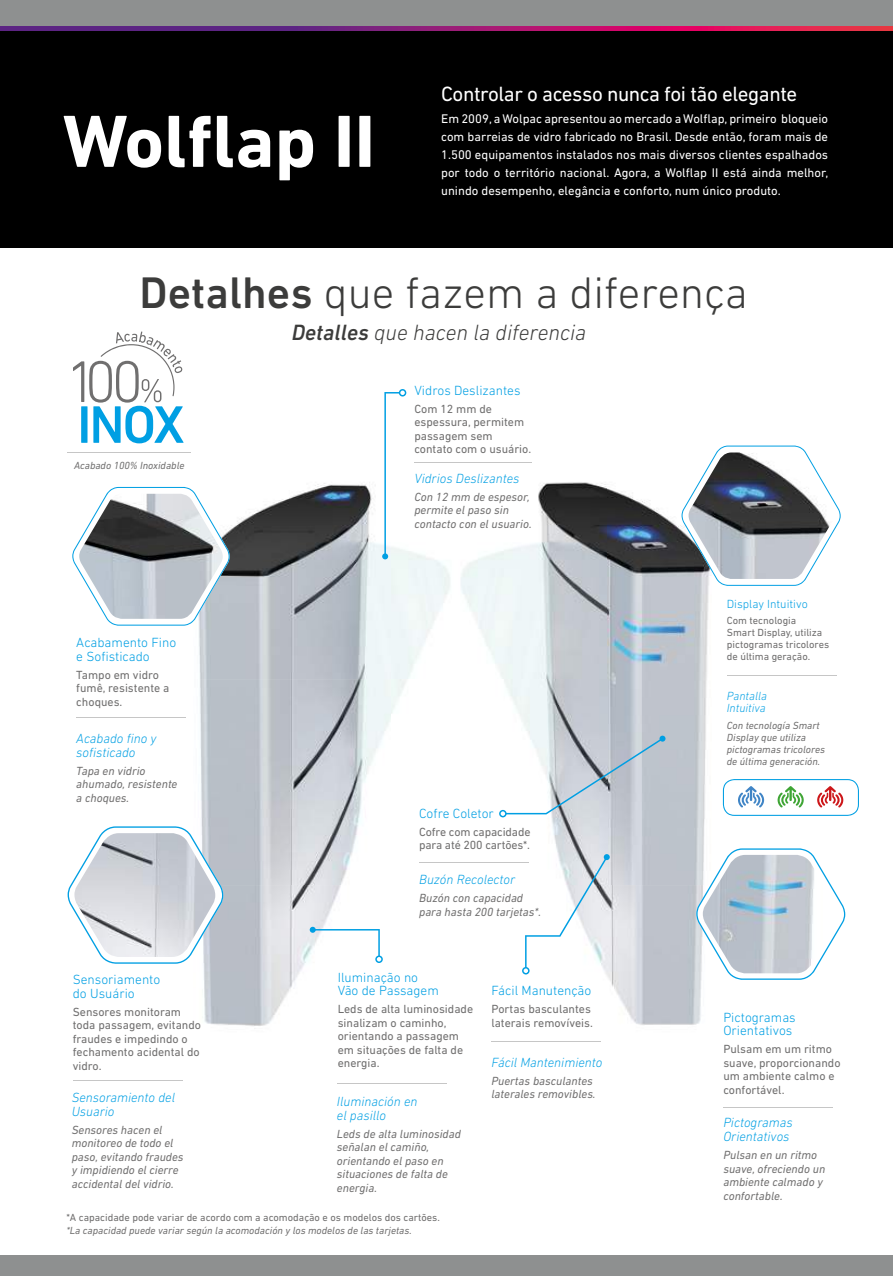
<style>
.page{position:relative;width:893px;height:1276px;background:#fff}
.page>*{position:absolute;margin:0;border:0;box-sizing:border-box;transform-origin:0 0}
.t1{font:700 75px "DIN Next LT Pro";color:#fff}
.t2{font:300 45px "DIN Next LT Pro";color:#3c3c3b}
.t3{font:italic 300 22.5px "DIN Next LT Pro";color:#3c3c3b}
.t4{font:21px "DIN Next LT Pro";letter-spacing:-.02em;color:#fff}
.t5{font:italic 300 13.5px/13.5px "DIN Next LT Pro";color:#009fe3}
.t6{font:300 13.5px/13.5px "DIN Next LT Pro";color:#009fe3}
.t7{font:12.75px/18px "DIN Next LT Pro";color:#fff;text-align:justify}
.t8{font:italic 12px/13.5px "DIN Next LT Pro";color:#706f6f}
.t9{font:12px/13.5px "DIN Next LT Pro";color:#706f6f}
.t10{font:italic 300 12px/12.5px "DIN Next LT Pro";color:#009fe3}
.t11{font:300 12px "DIN Next LT Pro";color:#009fe3}
.t12{font:italic 10.5px/12px "DIN Next LT Pro";color:#706f6f}
.t13{font:10.5px/12px "DIN Next LT Pro";color:#706f6f}
.s1{font-weight:500}
</style>
<div class="page">
<img style="left:177px;top:482px;width:532px;height:544px">
<div style="left:0;top:29px;width:893px;height:219px;background:#000"></div>
<svg style="left:0;top:25px;width:893px;height:5px;background:#993477"></svg>
<div style="left:0;top:0;width:893px;height:25px;background:#8e9090"></div>
<div style="left:0;top:1256px;width:893px;height:20px;background:#8e9090"></div>
<hr style="left:76px;top:717px;width:110px;height:1px;background:#c6c6c6">
<hr style="left:414px;top:462px;width:117px;height:1px;background:#c6c6c6">
<hr style="left:727px;top:675px;width:109px;height:1px;background:#c6c6c6">
<hr style="left:723px;top:1107px;width:110px;height:1px;background:#c6c6c6">
<hr style="left:73px;top:1080px;width:109px;height:1px;background:#c6c6c6">
<hr style="left:337px;top:1083px;width:109px;height:1px;background:#c6c6c6">
<hr style="left:491px;top:1040px;width:110px;height:1px;background:#c6c6c6">
<hr style="left:419px;top:862px;width:110px;height:1px;background:#c6c6c6">
<svg style="left:680px;top:445px;width:161px;height:141px"></svg>
<svg style="left:694px;top:848px;width:152px;height:131px"></svg>
<svg style="left:67px;top:826px;width:159px;height:137px"></svg>
<img style="left:688px;top:452px;width:146px;height:127px">
<img style="left:703px;top:855px;width:134px;height:118px">
<img style="left:74px;top:833px;width:141px;height:124px">
<svg style="left:72px;top:487px;width:159px;height:138px"></svg>
<img style="left:79px;top:494px;width:144px;height:125px">
<svg style="left:310px;top:926px;width:73px;height:37px"></svg>
<svg style="left:522px;top:854px;width:88px;height:120px"></svg>
<svg style="left:723px;top:779px;width:136px;height:37px"></svg>
<svg style="left:382px;top:389px;width:24px;height:170px"></svg>
<svg style="left:499px;top:735px;width:166px;height:82px"></svg>
<hr style="left:68px;top:452px;width:123px;height:1px;background:#c6c6c6">
<svg style="left:73px;top:331px;width:111px;height:112px"></svg>
<h3 class="t4" style="left:441px;top:82px;width:358px">Controlar o acesso nunca foi tão elegante</h3>
<h1 class="t1" style="left:63px;top:97px;width:314px">Wolflap II</h1>
<p class="t7" style="left:441px;top:109px;width:389px">Em 2009, a Wolpac apresentou ao mercado a Wolflap, primeiro bloqueio com barreias de vidro fabricado no Brasil. Desde então, foram mais de 1.500 equipamentos instalados nos mais diversos clientes espalhados por todo o território nacional. Agora, a Wolflap II está ainda melhor, unindo desempenho, elegância e conforto, num único produto.</p>
<h2 class="t2" style="left:140px;top:266px;width:610px"><span class="s1">Detalhes</span> que fazem a diferença</h2>
<h3 class="t3" style="left:292px;top:319px;width:296px"><span class="s1">Detalles</span> que hacen la diferencia</h3>
<p class="t12" style="left:74px;top:459px;width:112px">Acabado 100% Inoxidable</p>
<p class="t6" style="left:76px;top:636px;width:101px">Acabamento Fino e Sofisticado</p>
<p class="t9" style="left:76px;top:668px;width:95px">Tampo em vidro fumê, resistente a choques.</p>
<p class="t5" style="left:76px;top:731px;width:82px">Acabado fino y sofisticado</p>
<p class="t8" style="left:76px;top:763px;width:103px">Tapa en vidrio ahumado, resistente a choques.</p>
<p class="t6" style="left:73px;top:973px;width:89px">Sensoriamento do Usuário</p>
<p class="t9" style="left:73px;top:1005px;width:130px">Sensores monitoram toda passagem, evitando fraudes e impedindo o fechamento acidental do vidro.</p>
<p class="t5" style="left:72px;top:1091px;width:105px">Sensoramiento del<br>Usuario</p>
<p class="t8" style="left:72px;top:1123px;width:113px">Sensores hacen el monitoreo de todo el paso, evitando fraudes y impidiendo el cierre accidental del vidrio.</p>
<p class="t6" style="left:414px;top:383px;width:108px">Vidros Deslizantes</p>
<p class="t9" style="left:414px;top:402px;width:118px">Com 12 mm de espessura, permitem passagem sem contato com o usuário.</p>
<p class="t5" style="left:414px;top:471px;width:107px">Vidrios Deslizantes</p>
<p class="t8" style="left:414px;top:490px;width:119px">Con 12 mm de espesor, permite el paso sin contacto con el usuario.</p>
<p class="t6" style="left:419px;top:806px;width:76px">Cofre Coletor</p>
<p class="t9" style="left:419px;top:825px;width:113px">Cofre com capacidade para até 200 cartões*.</p>
<p class="t5" style="left:419px;top:872px;width:98px">Buzón Recolector</p>
<p class="t8" style="left:419px;top:891px;width:124px">Buzón con capacidad para hasta 200 tarjetas*.</p>
<p class="t6" style="left:338px;top:970px;width:103px">Iluminação no<br>Vão de Passagem</p>
<p class="t9" style="left:338px;top:1002px;width:137px">Leds de alta luminosidade sinalizam o caminho, orientando a passagem em situações de falta de energia.</p>
<p class="t5" style="left:337px;top:1095px;width:82px">Iluminación en el pasillo</p>
<p class="t8" style="left:337px;top:1127px;width:125px">Leds de alta luminosidad señalan el camiño, orientando el paso en situaciones de falta de energia.</p>
<p class="t6" style="left:491px;top:984px;width:102px">Fácil Manutenção</p>
<p class="t9" style="left:491px;top:1002px;width:103px">Portas basculantes laterais removíveis.</p>
<p class="t5" style="left:491px;top:1055px;width:112px">Fácil Mantenimiento</p>
<p class="t8" style="left:491px;top:1074px;width:106px">Puertas basculantes laterales removibles.</p>
<p class="t13" style="left:66px;top:1211px;width:375px">*A capacidade pode variar de acordo com a acomodação e os modelos dos cartões.</p>
<p class="t12" style="left:66px;top:1224px;width:347px">*La capacidad puede variar según la acomodación y los modelos de las tarjetas.</p>
<p class="t11" style="left:727px;top:597px;width:82px">Display Intuitivo</p>
<p class="t13" style="left:727px;top:614px;width:104px">Com tecnologia<br>Smart Display, utiliza pictogramas tricolores de última geração.</p>
<p class="t10" style="left:727px;top:689px;width:42px">Pantalla<br>Intuitiva</p>
<p class="t12" style="left:727px;top:719px;width:100px">Con tecnología Smart<br>Display que utiliza pictogramas tricolores de última generación.</p>
<p class="t6" style="left:723px;top:1010px;width:74px">Pictogramas<br>Orientativos</p>
<p class="t9" style="left:723px;top:1042px;width:119px">Pulsam em um ritmo suave, proporcionando um ambiente calmo e confortável.</p>
<p class="t5" style="left:723px;top:1116px;width:71px">Pictogramas<br>Orientativos</p>
<p class="t8" style="left:723px;top:1148px;width:103px">Pulsan en un ritmo suave, ofreciendo un ambiente calmado y confortable.</p>
</div>
